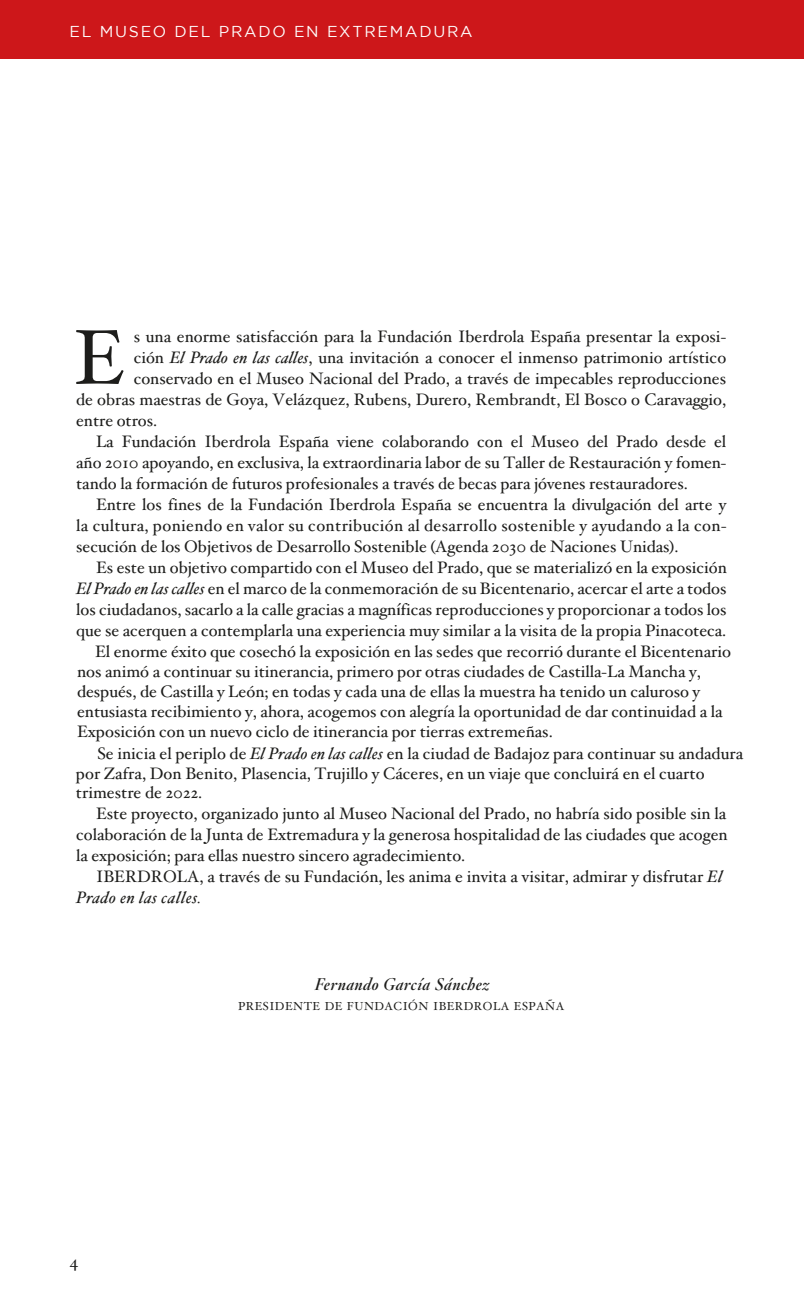
<style>
.page{position:relative;width:804px;height:1315px;background:#fff}
.page>*{position:absolute;margin:0;border:0;box-sizing:border-box;transform-origin:0 0}
.t1{font:77.52px "Hoefler Text";color:#1d1d1b}
.t2{font:16.62px/19.9px "Hoefler Text";color:#1d1d1b}
.t3{font:16.62px "Hoefler Text";letter-spacing:.025em;color:#1d1d1b}
.t4{font:italic 700 16.62px "Hoefler Titling";letter-spacing:.03em;color:#1d1d1b}
.t5{font:15.75px "Gotham";letter-spacing:.11em;color:#fff}
.t6{font:11.72px "Hoefler Text";letter-spacing:.04em;color:#1d1d1b}
.s1{font-style:italic}
.s2{font-family:"Hoefler Titling";font-weight:600}
.s3{font-family:"Hoefler Titling HTF Bd Roman"}
</style>
<div class="page">
<div style="left:0;top:0;width:804px;height:58px;background:#cd171a"></div>
<p class="t5" style="left:70px;top:23px;width:404px">EL MUSEO DEL PRADO EN EXTREMADURA</p>
<h1 class="t1" style="left:74px;top:312px;width:52px">E</h1>
<p class="t2" style="left:134px;top:326px;width:594px">s una enorme satisfacción para la Fundación Iberdrola España presentar la exposi-</p>
<p class="t2" style="left:134px;top:347px;width:594px">ción <span class="s1">El Prado en las calles</span>, una invitación a conocer el inmenso patrimonio art<span class="s2">í</span>stico</p>
<p class="t2" style="left:134px;top:368px;width:594px">conservado en el Museo Nacional del Prado, a través de impecables reproducciones</p>
<p class="t2" style="left:76px;top:389px;width:651px">de obras maestras de Goya, Velázquez, Rubens, Durero, Rembrandt, El Bosco o Caravaggio,</p>
<p class="t2" style="left:76px;top:410px;width:83px">entre otros.</p>
<p class="t2" style="left:96px;top:431px;width:631px">La Fundación Iberdrola España viene colaborando con el Museo del Prado desde el</p>
<p class="t2" style="left:76px;top:452px;width:651px">año 2010 apoyando, en exclusiva, la extraordinaria labor de su Taller de Restauración y fomen-</p>
<p class="t2" style="left:76px;top:473px;width:613px">tando la formación de futuros profesionales a través de becas para jóvenes restauradores.</p>
<p class="t2" style="left:96px;top:494px;width:631px">Entre los fines de la Fundación Iberdrola España se encuentra la divulgación del arte y</p>
<p class="t3" style="left:76px;top:515px;width:651px">la cultura, poniendo en valor su contribución al desarrollo sostenible y ayudando a la con-</p>
<p class="t2" style="left:76px;top:536px;width:604px">secución de los Objetivos de Desarrollo Sostenible (Agenda 2030 de Naciones Unidas).</p>
<p class="t2" style="left:96px;top:557px;width:632px">Es este un objetivo compartido con el Museo del Prado, que se materializó en la exposición</p>
<p class="t2" style="left:76px;top:578px;width:652px"><span class="s1">El Prado en las calles</span> en el marco de la conmemoración de su Bicentenario, acercar el arte a todos</p>
<p class="t2" style="left:76px;top:599px;width:651px">los ciudadanos, sacarlo a la calle gracias a magn<span class="s3">í</span>ficas reproducciones y proporcionar a todos los</p>
<p class="t2" style="left:76px;top:620px;width:651px">que se acerquen a contemplarla una experiencia muy similar a la visita de la propia Pinacoteca.</p>
<p class="t2" style="left:77px;top:642px;width:655px;text-indent:18px">El enorme éxito que cosechó la exposición en las sedes que recorrió durante el Bicentenario nos animó a continuar su itinerancia, primero por otras ciudades de Castilla-La Mancha y, después, de Castilla y León; en todas y cada una de ellas la muestra ha tenido un caluroso y entusiasta recibimiento y, ahora, acogemos con alegr<span class="s2">í</span>a la oportunidad de dar continuidad a la Exposición con un nuevo ciclo de itinerancia por tierras extremeñas.</p>
<p class="t2" style="left:76px;top:743px;width:668px;text-indent:21px">Se inicia el periplo de <span class="s1">El Prado en las calles</span> en la ciudad de Badajoz para continuar su andadura por Zafra, Don Benito, Plasencia, Trujillo y Cáceres, en un viaje que concluirá en el cuarto trimestre de 2022.</p>
<p class="t2" style="left:76px;top:803px;width:653px;line-height:21px;text-align:justify;text-indent:20px">Este proyecto, organizado junto al Museo Nacional del Prado, no habr<span class="s2">í</span>a sido posible sin la colaboración de la Junta de Extremadura y la generosa hospitalidad de las ciudades que acogen la exposición; para ellas nuestro sincero agradecimiento.</p>
<p class="t2" style="left:76px;top:866px;width:648px;line-height:21px;text-indent:20px">IBERDROLA, a través de su Fundación, les anima e invita a visitar, admirar y disfrutar <span class="s1">El<br>Prado en las calles.</span></p>
<p class="t2" style="left:69px;top:1252px;width:10px">4</p>
<p class="t4" style="left:315px;top:975px;width:176px">Fernando García Sánchez</p>
<p class="t6" style="left:238px;top:999px;width:328px">PRESIDENTE DE FUNDACIÓN IBERDROLA ESPAÑA</p>
</div>
